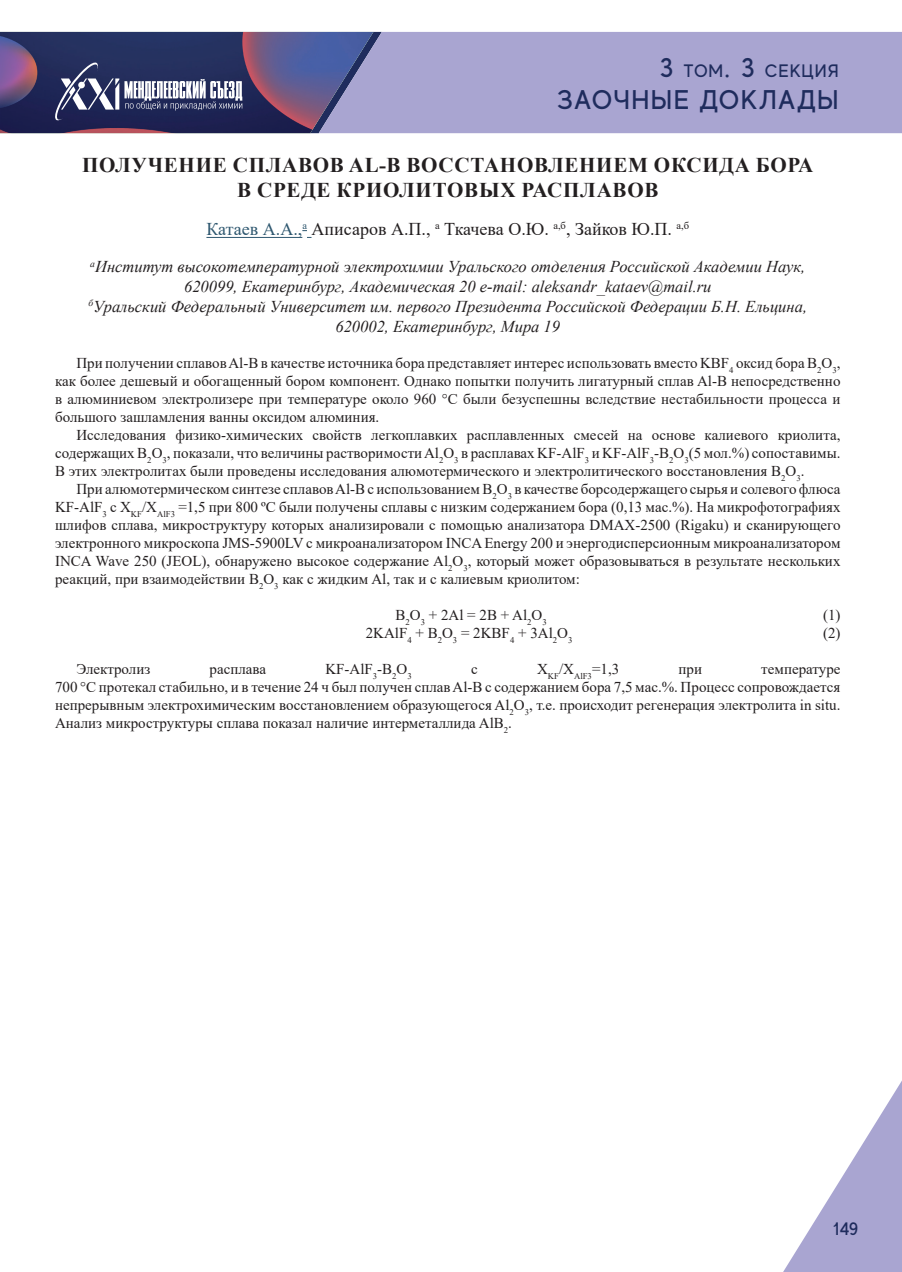
<style>
.page{position:relative;width:902px;height:1272px;background:#fff}
.page>*{position:absolute;margin:0;border:0;box-sizing:border-box;transform-origin:0 0}
.t1{font:500 27px "MADE Evolve Sans";letter-spacing:.05em;color:#1f2c5d}
.t2{font:700 21px/25.2px "Times New Roman";letter-spacing:.035em;color:#231f20;text-align:center}
.t3{font:18px "Times New Roman";color:#231f20}
.t4{font:500 18px "MADE Evolve Sans";letter-spacing:.05em;color:#1f2c5d}
.t5{font:italic 16.5px/19.8px "Times New Roman";color:#231f20;text-align:center}
.t6{font:15px/18px "Times New Roman";color:#231f20;text-align:justify}
.s1{font-size:27px}
.s2{color:#2e576f}
</style>
<div class="page">
<div style="left:382px;top:32px;width:519px;height:101px;background:#a9a5d1"></div>
<svg style="left:784px;top:1082px;width:117px;height:189px"></svg>
<svg style="left:0;top:32px;width:382px;height:101px;background:#504f7b"></svg>
<hr style="left:206px;top:237px;width:96px;height:1px;background:#2e576f">
<p class="t4" style="left:659px;top:59px;width:181px"><span class="s1">3</span> ТОМ<span class="s1">. 3</span> СЕКЦИЯ</p>
<h1 class="t1" style="left:557px;top:83px;width:283px">ЗАОЧНЫЕ ДОКЛАДЫ</h1>
<h2 class="t2" style="left:82px;top:151px;width:732px">ПОЛУЧЕНИЕ СПЛАВОВ AL-B ВОССТАНОВЛЕНИЕМ ОКСИДА БОРА<br>В СРЕДЕ КРИОЛИТОВЫХ РАСПЛАВОВ</h2>
<p class="t3" style="left:206px;top:217px;width:484px"><span class="s2">Катаев А.А.,</span><sup>а</sup> Аписаров А.П., <sup>а</sup> Ткачева О.Ю. <sup>а,б</sup>, Зайков Ю.П. <sup>а,б</sup></p>
<p class="t5" style="left:88px;top:256px;width:720px"><sup>а</sup>Институт высокотемпературной электрохимии Уральского отделения Российской Академии Наук, 620099, Екатеринбург, Академическая 20 e-mail: aleksandr_kataev@mail.ru<br><sup>б</sup>Уральский Федеральный Университет им. первого Президента Российской Федерации Б.Н. Ельцина, 620002, Екатеринбург, Мира 19</p>
<p class="t6" style="left:55px;top:353px;width:786px;text-indent:21px">При получении сплавов Al-B в качестве источника бора представляет интерес использовать вместо KBF<sub>4</sub> оксид бора В<sub>2</sub>О<sub>3</sub>, как более дешевый и обогащенный бором компонент. Однако попытки получить лигатурный сплав Al-B непосредственно в алюминиевом электролизере при температуре около 960 °С были безуспешны вследствие нестабильности процесса и большого зашламления ванны оксидом алюминия.</p>
<p class="t6" style="left:55px;top:425px;width:786px;text-indent:21px">Исследования физико-химических свойств легкоплавких расплавленных смесей на основе калиевого криолита, содержащих В<sub>2</sub>О<sub>3</sub>, показали, что величины растворимости Al<sub>2</sub>O<sub>3</sub> в расплавах KF-AlF<sub>3</sub> и KF-AlF<sub>3</sub>-B<sub>2</sub>O<sub>3</sub>(5 мол.%) сопоставимы.<br>В этих электролитах были проведены исследования алюмотермического и электролитического восстановления В<sub>2</sub>О<sub>3</sub>.</p>
<p class="t6" style="left:55px;top:479px;width:786px;text-indent:21px">При алюмотермическом синтезе сплавов Al-B с использованием В<sub>2</sub>О<sub>3</sub> в качестве борсодержащего сырья и солевого флюса KF-AlF<sub>3</sub> с X<sub>KF</sub>/X<sub>AlF3</sub> =1,5 при 800 ºС были получены сплавы с низким содержанием бора (0,13 мас.%). На микрофотографиях шлифов сплава, микроструктуру которых анализировали с помощью анализатора DMAX-2500 (Rigaku) и сканирующего электронного микроскопа JMS-5900LV с микроанализатором INCA Energy 200 и энергодисперсионным микроанализатором INCA Wave 250 (JEOL), обнаружено высокое содержание Al<sub>2</sub>O<sub>3</sub>, который может образовываться в результате нескольких реакций, при взаимодействии В<sub>2</sub>О<sub>3</sub> как с жидким Al, так и с калиевым криолитом:</p>
<p class="t6" style="left:395px;top:605px;width:153px">B<sub>2</sub>O<sub>3</sub> + 2Al = 2B + Al<sub>2</sub>O<sub>3</sub></p>
<p class="t6" style="left:822px;top:605px;width:19px">(1)</p>
<p class="t6" style="left:365px;top:623px;width:208px">2KAlF<sub>4</sub> + B<sub>2</sub>O<sub>3</sub> = 2KBF<sub>4</sub> + 3Al<sub>2</sub>O<sub>3</sub></p>
<p class="t6" style="left:822px;top:623px;width:19px">(2)</p>
<p class="t6" style="left:76px;top:659px;width:75px">Электролиз</p>
<p class="t6" style="left:209px;top:659px;width:58px">расплава</p>
<p class="t6" style="left:325px;top:659px;width:88px">KF-AlF<sub>3</sub>-B<sub>2</sub>O<sub>3</sub></p>
<p class="t6" style="left:471px;top:659px;width:8px">с</p>
<p class="t6" style="left:537px;top:659px;width:84px">X<sub>KF</sub>/X<sub>AlF3</sub>=1,3</p>
<p class="t6" style="left:678px;top:659px;width:25px">при</p>
<p class="t6" style="left:55px;top:659px;width:786px;text-indent:706px">температуре 700 °C протекал стабильно, и в течение 24 ч был получен сплав Al-B с содержанием бора 7,5 мас.%. Процесс сопровождается непрерывным электрохимическим восстановлением образующегося Al<sub>2</sub>O<sub>3</sub>, т.е. происходит регенерация электролита in situ.<br>Анализ микроструктуры сплава показал наличие интерметаллида AlВ<sub>2</sub>.</p>
<p class="t4" style="left:832px;top:1217px;width:27px">149</p>
</div>
